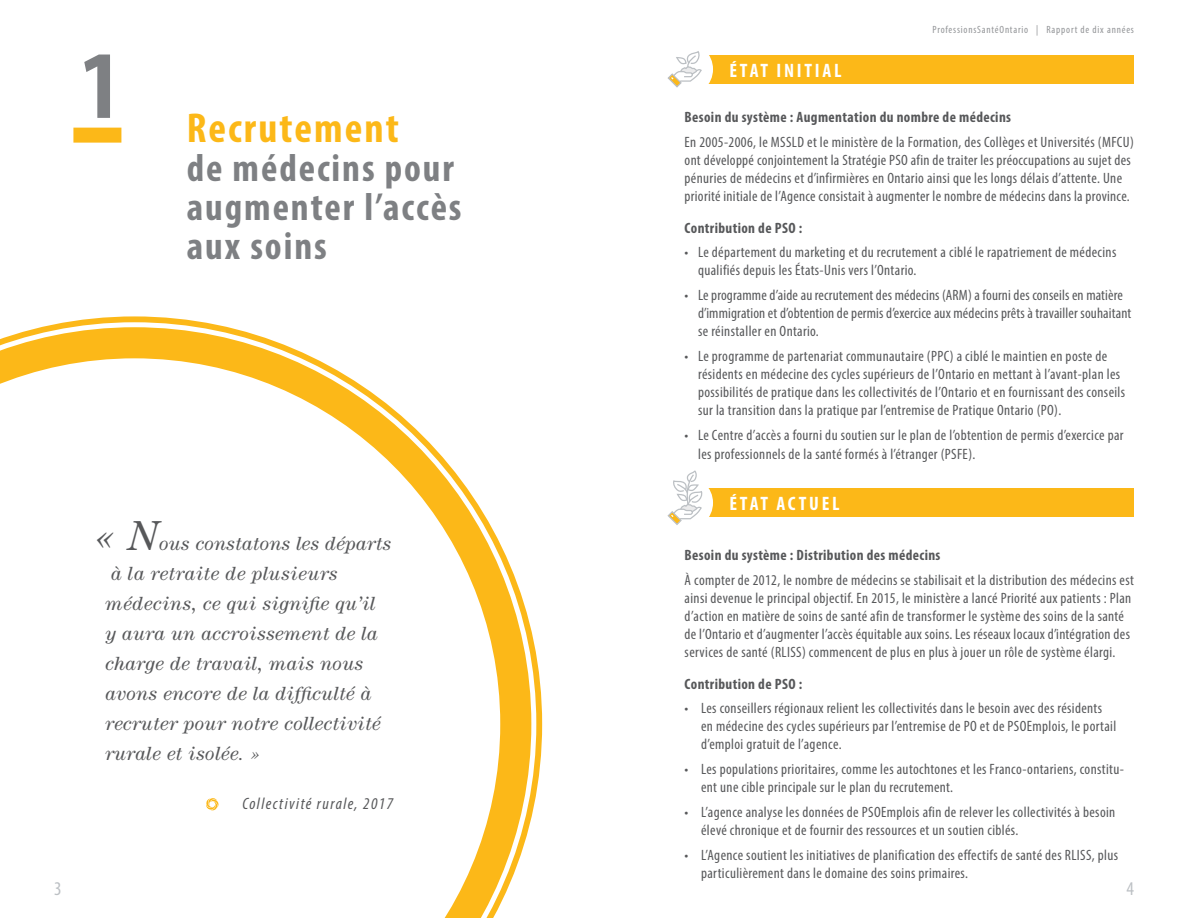
<style>
.page{position:relative;width:1188px;height:918px;background:#fff}
.page>*{position:absolute;margin:0;border:0;box-sizing:border-box;transform-origin:0 0}
.t1{font:700 condensed 97.5px "Myriad Pro";color:#7e8083}
.t2{font:700 condensed 42px "Myriad Pro";letter-spacing:.05em;color:#fcb818}
.t3{font:700 condensed 39px/39px "Myriad Pro";letter-spacing:.05em;color:#7e8083}
.t4{font:italic 19.5px/30px "Century";letter-spacing:.015em;color:#57585a}
.t5{font:700 condensed 19.5px "Myriad Pro";letter-spacing:.14em;color:#fff}
.t6{font:condensed 19.5px "Myriad Pro";color:#bcc0c4}
.t7{font:italic condensed 16.5px "Myriad Pro";letter-spacing:.09em;color:#57585a}
.t8{font:condensed 15px/18px "Myriad Pro";letter-spacing:.025em;color:#57585a}
.t9{font:700 condensed 15px "Myriad Pro";letter-spacing:.025em;color:#57585a}
.t10{font:condensed 10.5px "Myriad Pro";letter-spacing:.075em;color:#939598}
.s1{font-size:42px}
</style>
<div class="page">
<div style="left:667px;top:488px;width:467px;height:29px;background:#fcb818"></div>
<div style="left:656px;top:475px;width:57px;height:55px;background:#fff;border-radius:50%"></div>
<div style="left:667px;top:55px;width:467px;height:29px;background:#fcb818"></div>
<svg style="left:667px;top:470px;width:36px;height:55px"></svg>
<div style="left:656px;top:42px;width:57px;height:55px;background:#fff;border-radius:50%"></div>
<svg style="left:667px;top:51px;width:35px;height:37px"></svg>
<svg style="left:42px;top:316px;width:500px;height:503px"></svg>
<svg style="left:0;top:327px;width:531px;height:578px"></svg>
<svg style="left:0;top:358px;width:500px;height:560px"></svg>
<div style="left:73px;top:128px;width:48px;height:15px;background:#fcb818"></div>
<svg style="left:206px;top:798px;width:13px;height:13px"></svg>
<p class="t1" style="left:80px;top:24px;width:43px">1</p>
<p class="t2" style="left:187px;top:102px;width:213px">Recrutement</p>
<p class="t3" style="left:187px;top:148px;width:276px">de médecins pour augmenter l’accès aux soins</p>
<p class="t5" style="left:730px;top:58px;width:114px">ÉTAT INITIAL</p>
<p class="t10" style="left:933px;top:23px;width:203px">ProfessionsSantéOntario | Rapport de dix années</p>
<p class="t9" style="left:685px;top:108px;width:328px">Besoin du système : Augmentation du nombre de médecins</p>
<p class="t8" style="left:685px;top:133px;width:451px">En 2005-2006, le MSSLD et le ministère de la Formation, des Collèges et Universités (MFCU) ont développé conjointement la Stratégie PSO afin de traiter les préoccupations au sujet des pénuries de médecins et d’infirmières en Ontario ainsi que les longs délais d’attente. Une priorité initiale de l’Agence consistait à augmenter le nombre de médecins dans la province.</p>
<p class="t9" style="left:685px;top:218px;width:119px">Contribution de PSO :</p>
<p class="t8" style="left:698px;top:243px;width:420px;text-indent:-14px">• Le département du marketing et du recrutement a ciblé le rapatriement de médecins qualifiés depuis les États-Unis vers l’Ontario.</p>
<p class="t8" style="left:698px;top:286px;width:435px;text-indent:-14px">• Le programme d’aide au recrutement des médecins (ARM) a fourni des conseils en matière d’immigration et d’obtention de permis d’exercice aux médecins prêts à travailler souhaitant se réinstaller en Ontario.</p>
<p class="t8" style="left:698px;top:347px;width:429px;text-indent:-14px">• Le programme de partenariat communautaire (PPC) a ciblé le maintien en poste de résidents en médecine des cycles supérieurs de l’Ontario en mettant à l’avant-plan les possibilités de pratique dans les collectivités de l’Ontario et en fournissant des conseils sur la transition dans la pratique par l’entremise de Pratique Ontario (PO).</p>
<p class="t8" style="left:698px;top:424px;width:427px;line-height:19.8px;text-indent:-14px">• Le Centre d’accès a fourni du soutien sur le plan de l’obtention de permis d’exercice par les professionnels de la santé formés à l’étranger (PSFE).</p>
<p class="t5" style="left:730px;top:491px;width:111px">ÉTAT ACTUEL</p>
<p class="t4" style="left:105px;top:529px;width:288px;text-indent:-10px"><span class="s1">« N</span>ous constatons les départs à la retraite de plusieurs médecins, ce qui signifie qu’il<br>y aura un accroissement de la charge de travail, mais nous avons encore de la difficulté à recruter pour notre collectivité rurale et isolée. »</p>
<p class="t7" style="left:242px;top:794px;width:152px">Collectivité rurale, 2017</p>
<p class="t9" style="left:685px;top:546px;width:257px">Besoin du système : Distribution des médecins</p>
<p class="t8" style="left:685px;top:571px;width:451px">À compter de 2012, le nombre de médecins se stabilisait et la distribution des médecins est ainsi devenue le principal objectif. En 2015, le ministère a lancé Priorité aux patients : Plan d’action en matière de soins de santé afin de transformer le système des soins de la santé de l’Ontario et d’augmenter l’accès équitable aux soins. Les réseaux locaux d’intégration des services de santé (RLISS) commencent de plus en plus à jouer un rôle de système élargi.</p>
<p class="t9" style="left:685px;top:674px;width:119px">Contribution de PSO :</p>
<p class="t8" style="left:701px;top:699px;width:417px;text-indent:-16px">• Les conseillers régionaux relient les collectivités dans le besoin avec des résidents en médecine des cycles supérieurs par l’entremise de PO et de PSOEmplois, le portail d’emploi gratuit de l’agence.</p>
<p class="t8" style="left:701px;top:760px;width:424px;text-indent:-17px">• Les populations prioritaires, comme les autochtones et les Franco-ontariens, constitu&shy;ent une cible principale sur le plan du recrutement.</p>
<p class="t8" style="left:701px;top:803px;width:416px;text-indent:-16px">• L’agence analyse les données de PSOEmplois afin de relever les collectivités à besoin élevé chronique et de fournir des ressources et un soutien ciblés.</p>
<p class="t8" style="left:701px;top:845px;width:419px;text-indent:-16px">• L’Agence soutient les initiatives de planification des effectifs de santé des RLISS, plus particulièrement dans le domaine des soins primaires.</p>
<p class="t6" style="left:54px;top:876px;width:9px">3</p>
<p class="t6" style="left:1126px;top:876px;width:9px">4</p>
</div>
